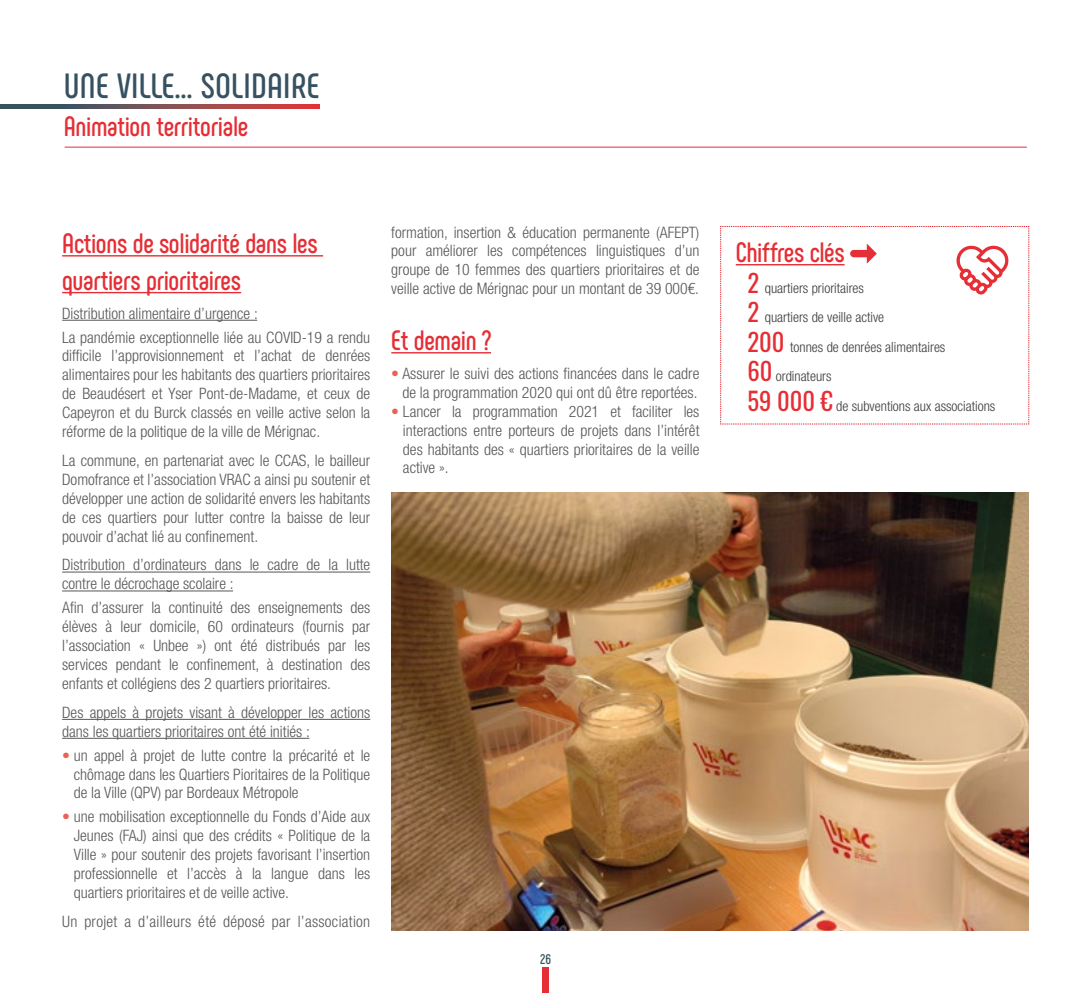
<style>
.page{position:relative;width:1092px;height:993px;background:#fff}
.page>*{position:absolute;margin:0;border:0;box-sizing:border-box;transform-origin:0 0}
.t1{font:700 35px "Phenomena";letter-spacing:.01em;color:#365261}
.t2{font:700 28px/36.8px "Phenomena";letter-spacing:-.01em;color:#e52e35;scale:.96 1}
.t3{font:300 condensed 15.75px/18.9px "Helvetica Neue LT Std";color:#575756;text-align:justify}
.t4{font:300 condensed 15.75px "Helvetica Neue LT Std";letter-spacing:.02em;color:#575756}
.t5{font:300 condensed 14px "Helvetica Neue LT Std";color:#3c3c3b}
.t6{font:700 14px "Phenomena";color:#365261}
.s1{color:#eb6156}
.s2{font-weight:400;font-size:15.75px;color:#fff}
.s3{font-family:"Oswald";font-weight:400;font-stretch:normal;font-size:24.5px;color:#e52e35}
</style>
<div class="page">
<hr style="left:62px;top:255px;width:261px;height:1px;background:#e52e35">
<hr style="left:62px;top:292px;width:179px;height:1px;background:#e52e35">
<hr style="left:62px;top:320px;width:195px;height:1px;background:#575756">
<hr style="left:62px;top:571px;width:308px;height:1px;background:#575756">
<hr style="left:62px;top:590px;width:171px;height:1px;background:#575756">
<hr style="left:62px;top:718px;width:308px;height:1px;background:#575756">
<hr style="left:62px;top:737px;width:247px;height:1px;background:#575756">
<hr style="left:391px;top:352px;width:100px;height:1px;background:#e52e35">
<div style="left:542px;top:967px;width:6px;height:25px;background:#e52e35"></div>
<hr style="left:65px;top:147px;width:961px;height:1px;background:#e52e35">
<svg style="left:0;top:105px;width:319px;height:3px"></svg>
<svg style="left:720px;top:226px;width:309px;height:198px"></svg>
<img style="left:391px;top:492px;width:637px;height:437px">
<h1 class="t1" style="left:64px;top:64px;width:257px">UNE VILLE… SOLIDAIRE</h1>
<h2 class="t2" style="left:64px;top:108px;width:194px">Animation territoriale</h2>
<h2 class="t2" style="left:62px;top:225px;width:268px">Actions de solidarité dans les quartiers prioritaires</h2>
<p class="t3" style="left:62px;top:301px;width:309px;line-height:23.8px">Distribution alimentaire d’urgence :<br>La pandémie exceptionnelle liée au COVID-19 a rendu</p>
<p class="t3" style="left:62px;top:346px;width:309px">difficile l’approvisionnement et l’achat de denrées alimentaires pour les habitants des quartiers prioritaires de Beaudésert et Yser Pont-de-Madame, et ceux de Capeyron et du Burck classés en veille active selon la réforme de la politique de la ville de Mérignac.</p>
<p class="t3" style="left:62px;top:450px;width:309px">La commune, en partenariat avec le CCAS, le bailleur Domofrance et l’association VRAC a ainsi pu soutenir et développer une action de solidarité envers les habitants de ces quartiers pour lutter contre la baisse de leur pouvoir d’achat lié au confinement.</p>
<p class="t3" style="left:62px;top:555px;width:309px">Distribution d’ordinateurs dans le cadre de la lutte contre le décrochage scolaire :</p>
<p class="t3" style="left:62px;top:598px;width:309px">Afin d’assurer la continuité des enseignements des élèves à leur domicile, 60 ordinateurs (fournis par l’association « Unbee ») ont été distribués par les services pendant le confinement, à destination des enfants et collégiens des 2 quartiers prioritaires.</p>
<p class="t3" style="left:62px;top:702px;width:309px">Des appels à projets visant à développer les actions dans les quartiers prioritaires ont été initiés :</p>
<p class="t3" style="left:74px;top:745px;width:298px;text-indent:-12px"><span class="s1">•</span> un appel à projet de lutte contre la précarité et le chômage dans les Quartiers Pioritaires de la Politique de la Ville (QPV) par Bordeaux Métropole</p>
<p class="t3" style="left:74px;top:806px;width:298px;text-indent:-12px"><span class="s1">•</span> une mobilisation exceptionnelle du Fonds d’Aide aux Jeunes (FAJ) ainsi que des crédits « Politique de la Ville » pour soutenir des projets favorisant l’insertion professionnelle et l’accès à la langue dans les quartiers prioritaires et de veille active.</p>
<p class="t4" style="left:62px;top:911px;width:309px">Un projet a d’ailleurs été déposé par l’association</p>
<p class="t3" style="left:391px;top:222px;width:309px">formation, insertion &amp; éducation permanente (AFEPT) pour améliorer les compétences linguistiques d’un groupe de 10 femmes des quartiers prioritaires et de veille active de Mérignac pour un montant de 39 000€.</p>
<h2 class="t2" style="left:391px;top:322px;width:105px">Et demain ?</h2>
<p class="t3" style="left:391px;top:363px;width:309px;text-align:center"><span class="s1">•</span> Assurer le suivi des actions financées dans le cadre de la programmation 2020 qui ont dû être reportées.</p>
<p class="t3" style="left:403px;top:401px;width:298px;text-indent:-12px"><span class="s1">•</span> Lancer la programmation 2021 et faciliter les interactions entre porteurs de projets dans l’intérêt des habitants des « quartiers prioritaires de la veille active ».</p>
<p class="t6" style="left:540px;top:950px;width:13px">26</p>
<h2 class="t2" style="left:735px;top:234px;width:115px">Chiffres clés</h2>
<p class="t5" style="left:735px;top:280px;width:130px"><span class="s2">•</span> <span class="s3">2</span> quartiers prioritaires</p>
<p class="t5" style="left:735px;top:309px;width:150px"><span class="s2">•</span> <span class="s3">2</span> quartiers de veille active</p>
<p class="t5" style="left:735px;top:338px;width:211px"><span class="s2">•</span> <span class="s3">200</span> tonnes de denrées alimentaires</p>
<p class="t5" style="left:735px;top:368px;width:97px"><span class="s2">•</span> <span class="s3">60</span> ordinateurs</p>
<p class="t5" style="left:735px;top:397px;width:261px"><span class="s2">•</span> <span class="s3">59 000 €</span> de subventions aux associations</p>
</div>
